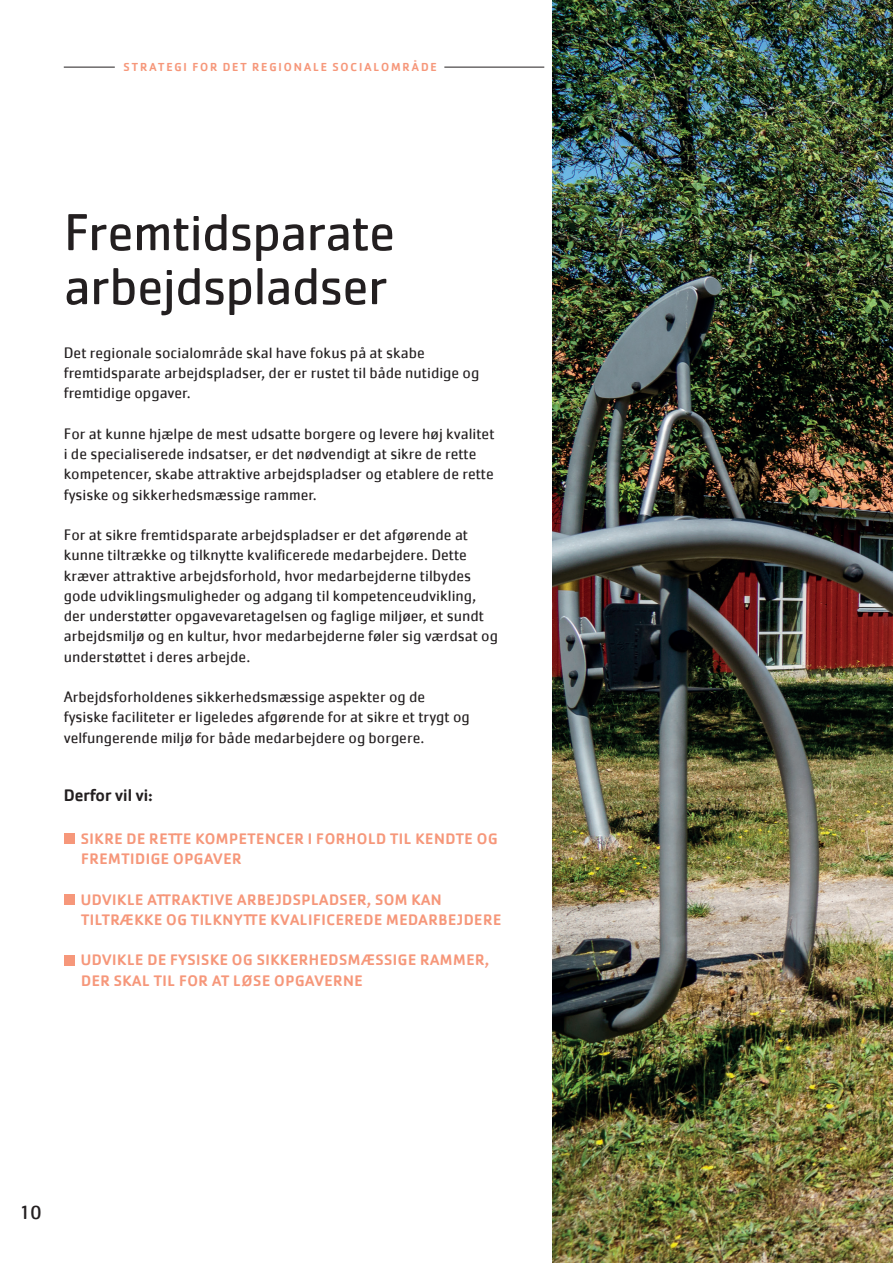
<style>
.page{position:relative;width:893px;height:1263px;background:#fff}
.page>*{position:absolute;margin:0;border:0;box-sizing:border-box;transform-origin:0 0}
.t1{font:54px/54px "Cachet Pro";letter-spacing:-.02em;color:#231f20}
.t2{font:19.5px "Cachet Pro";color:#231f20}
.t3{font:500 17.25px "Cachet Pro";color:#231f20}
.t4{font:15.75px/20.2px "Cachet Pro";color:#231f20}
.t5{font:500 15.75px/20.2px "Cachet Pro";letter-spacing:.035em;color:#f6977a}
.t6{font:500 12px "Cachet Pro";letter-spacing:.155em;color:#f6977a}
</style>
<div class="page">
<hr style="left:64px;top:67px;width:51px;height:1px;background:#231f20">
<hr style="left:444px;top:67px;width:100px;height:1px;background:#231f20">
<div style="left:64px;top:833px;width:10px;height:11px;background:#f6977a"></div>
<div style="left:64px;top:894px;width:10px;height:11px;background:#f6977a"></div>
<div style="left:64px;top:955px;width:10px;height:10px;background:#f6977a"></div>
<img style="left:553px;top:0;width:340px;height:1263px">
<p class="t6" style="left:124px;top:60px;width:315px">STRATEGI FOR DET REGIONALE SOCIALOMRÅDE</p>
<h1 class="t1" style="left:64px;top:205px;width:333px">Fremtidsparate arbejdspladser</h1>
<p class="t4" style="left:64px;top:342px;width:417px">Det regionale socialområde skal have fokus på at skabe fremtidsparate arbejdspladser, der er rustet til både nutidige og fremtidige opgaver.</p>
<p class="t4" style="left:64px;top:423px;width:432px">For at kunne hjælpe de mest udsatte borgere og levere høj kvalitet i de specialiserede indsatser, er det nødvendigt at sikre de rette kompetencer, skabe attraktive arbejdspladser og etablere de rette fysiske og sikkerhedsmæssige rammer.</p>
<p class="t4" style="left:64px;top:525px;width:436px">For at sikre fremtidsparate arbejdspladser er det afgørende at kunne tiltrække og tilknytte kvalificerede medarbejdere. Dette kræver attraktive arbejdsforhold, hvor medarbejderne tilbydes gode udviklingsmuligheder og adgang til kompetenceudvikling, der understøtter opgavevaretagelsen og faglige miljøer, et sundt arbejdsmiljø og en kultur, hvor medarbejderne føler sig værdsat og understøttet i deres arbejde.</p>
<p class="t4" style="left:64px;top:687px;width:408px">Arbejdsforholdenes sikkerhedsmæssige aspekter og de fysiske faciliteter er ligeledes afgørende for at sikre et trygt og velfungerende miljø for både medarbejdere og borgere.</p>
<p class="t3" style="left:64px;top:785px;width:91px">Derfor vil vi:</p>
<p class="t5" style="left:81px;top:829px;width:418px">SIKRE DE RETTE KOMPETENCER I FORHOLD TIL KENDTE OG<br>FREMTIDIGE OPGAVER</p>
<p class="t5" style="left:81px;top:889px;width:422px">UDVIKLE ATTRAKTIVE ARBEJDSPLADSER, SOM KAN<br>TILTRÆKKE OG TILKNYTTE KVALIFICEREDE MEDARBEJDERE</p>
<p class="t5" style="left:81px;top:950px;width:410px">UDVIKLE DE FYSISKE OG SIKKERHEDSMÆSSIGE RAMMER,<br>DER SKAL TIL FOR AT LØSE OPGAVERNE</p>
<p class="t2" style="left:22px;top:1201px;width:21px">10</p>
</div>
